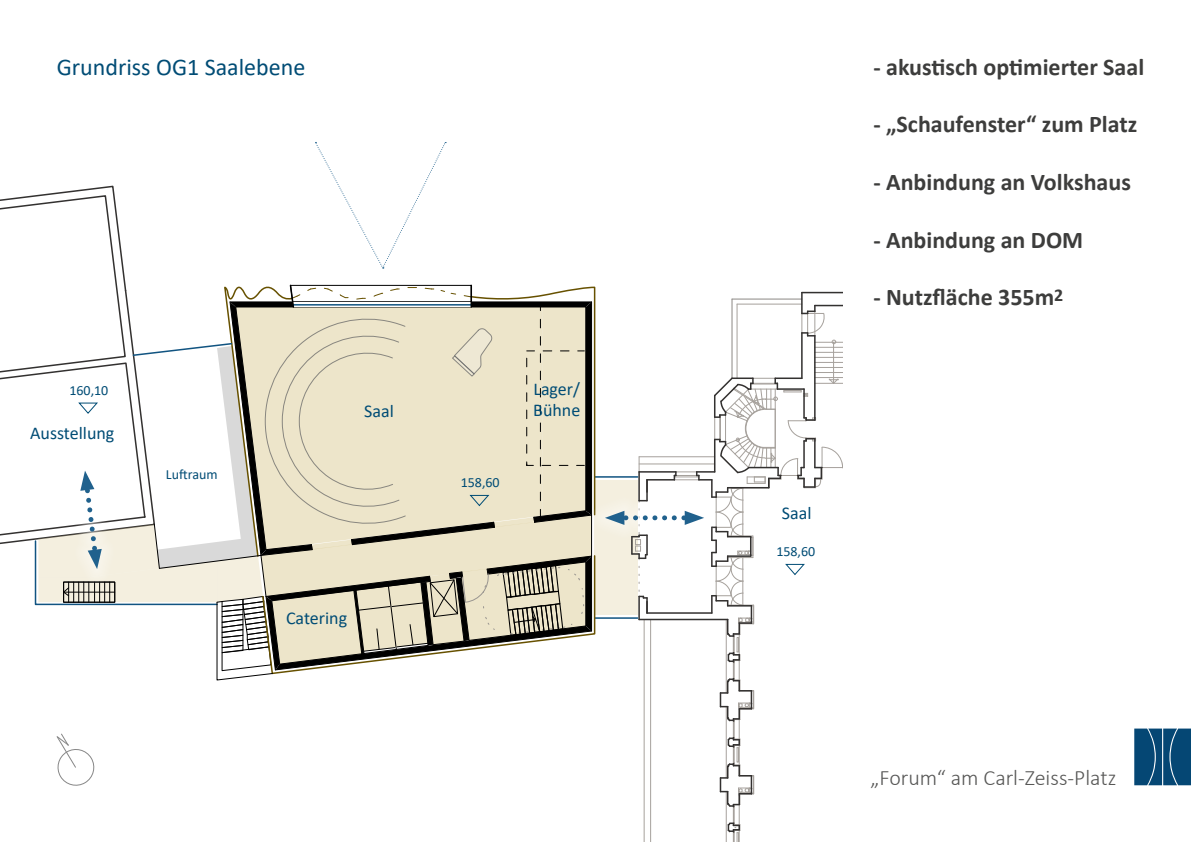
<style>
.page{position:relative;width:1191px;height:842px;background:#fff}
.page>*{position:absolute;margin:0;border:0;box-sizing:border-box;transform-origin:0 0}
.t1{font:700 24px "Calibri";color:#3d3d3c}
.t2{font:24px "Calibri";color:#004c75}
.t3{font:300 22px "Calibri";color:#575756}
.t4{font:18px/21.6px "Calibri";color:#004c75}
.t5{font:14px "Calibri";color:#004c75}
</style>
<div class="page">
<svg style="left:1134px;top:729px;width:57px;height:56px;background:#15527c"></svg>
<div style="left:594px;top:480px;width:43px;height:134px;background:#f4efdf"></div>
<hr style="left:802px;top:292px;width:40px;height:1px;background:#333130">
<hr style="left:595px;top:476px;width:42px;height:2px;background:#115481">
<hr style="left:595px;top:617px;width:42px;height:2px;background:#115481">
<svg style="left:0;top:185px;width:126px;height:360px"></svg>
<svg style="left:605px;top:293px;width:237px;height:549px"></svg>
<svg style="left:34px;top:283px;width:562px;height:398px"></svg>
<svg style="left:315px;top:142px;width:131px;height:126px"></svg>
<svg style="left:56px;top:733px;width:39px;height:53px"></svg>
<p class="t2" style="left:57px;top:50px;width:250px">Grundriss OG1 Saalebene</p>
<p class="t5" style="left:69px;top:380px;width:40px">160,10</p>
<p class="t4" style="left:30px;top:422px;width:86px">Ausstellung</p>
<p class="t5" style="left:166px;top:464px;width:53px">Luftraum</p>
<p class="t4" style="left:364px;top:400px;width:31px">Saal</p>
<p class="t4" style="left:286px;top:606px;width:63px">Catering</p>
<p class="t5" style="left:461px;top:473px;width:40px">158,60</p>
<p class="t4" style="left:533px;top:378px;width:49px">Lager/<br>Bühne</p>
<p class="t1" style="left:873px;top:50px;width:272px">- akustisch optimierter Saal</p>
<p class="t1" style="left:873px;top:107px;width:265px">- „Schaufenster“ zum Platz</p>
<p class="t1" style="left:873px;top:165px;width:259px">- Anbindung an Volkshaus</p>
<p class="t1" style="left:873px;top:223px;width:211px">- Anbindung an DOM</p>
<p class="t1" style="left:873px;top:280px;width:191px">- Nutzfläche 355m<sup>2</sup></p>
<p class="t4" style="left:782px;top:502px;width:31px">Saal</p>
<p class="t5" style="left:776px;top:542px;width:40px">158,60</p>
<p class="t3" style="left:870px;top:764px;width:247px">„Forum“ am Carl-Zeiss-Platz</p>
</div>
